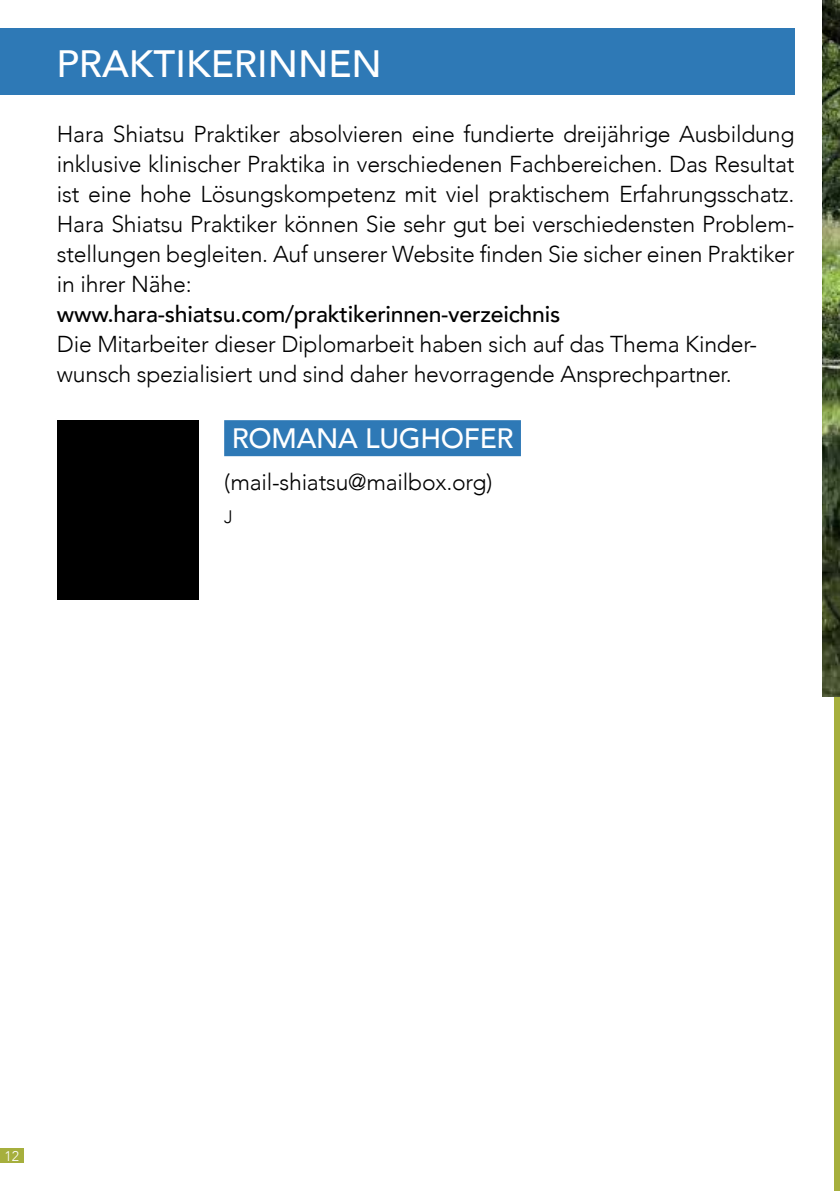
<style>
.page{position:relative;width:840px;height:1191px;background:#fff}
.page>*{position:absolute;margin:0;border:0;box-sizing:border-box;transform-origin:0 0}
.t1{font:500 38px "Avenir";color:#fff}
.t2{font:500 28px "Avenir";letter-spacing:-.01em;color:#fff}
.t3{font:300 23px/30px "Avenir";letter-spacing:-.01em;color:#000;text-align:justify}
.t4{font:500 23px "Avenir";letter-spacing:-.01em;color:#000}
.t5{font:300 18px "Avenir";color:#000}
.t6{font:300 14px "Avenir";color:#fff}
</style>
<div class="page">
<div style="left:0;top:1148px;width:24px;height:14px;background:#a6af3d"></div>
<div style="left:57px;top:420px;width:142px;height:180px;background:#000"></div>
<div style="left:224px;top:420px;width:296px;height:36px;background:#2e79b6"></div>
<div style="left:0;top:28px;width:794px;height:66px;background:#2e79b6"></div>
<div style="left:833px;top:565px;width:6px;height:626px;background:#a6af3d"></div>
<img style="left:822px;top:0;width:17px;height:696px">
<h1 class="t1" style="left:56px;top:31px;width:327px">PRAKTIKERINNEN</h1>
<p class="t3" style="left:57px;top:119px;width:738px">Hara Shiatsu Praktiker absolvieren eine fundierte dreijährige Ausbildung inklusive klinischer Praktika in verschiedenen Fachbereichen. Das Resultat ist eine hohe Lösungskompetenz mit viel praktischem Erfahrungsschatz.<br>Hara Shiatsu Praktiker können Sie sehr gut bei verschiedensten Problem&shy;stellungen begleiten. Auf unserer Website finden Sie sicher einen Praktiker in ihrer Nähe:</p>
<p class="t4" style="left:57px;top:294px;width:504px">www.hara-shiatsu.com/praktikerinnen-verzeichnis</p>
<p class="t3" style="left:57px;top:329px;width:701px">Die Mitarbeiter dieser Diplomarbeit haben sich auf das Thema Kinder&shy;wunsch spezialisiert und sind daher hevorragende Ansprechpartner.</p>
<p class="t2" style="left:231px;top:414px;width:283px">ROMANA LUGHOFER</p>
<p class="t3" style="left:224px;top:466px;width:269px">(mail-shiatsu@mailbox.org)</p>
<p class="t5" style="left:224px;top:506px;width:10px">J</p>
<p class="t6" style="left:5px;top:1147px;width:16px">12</p>
</div>
